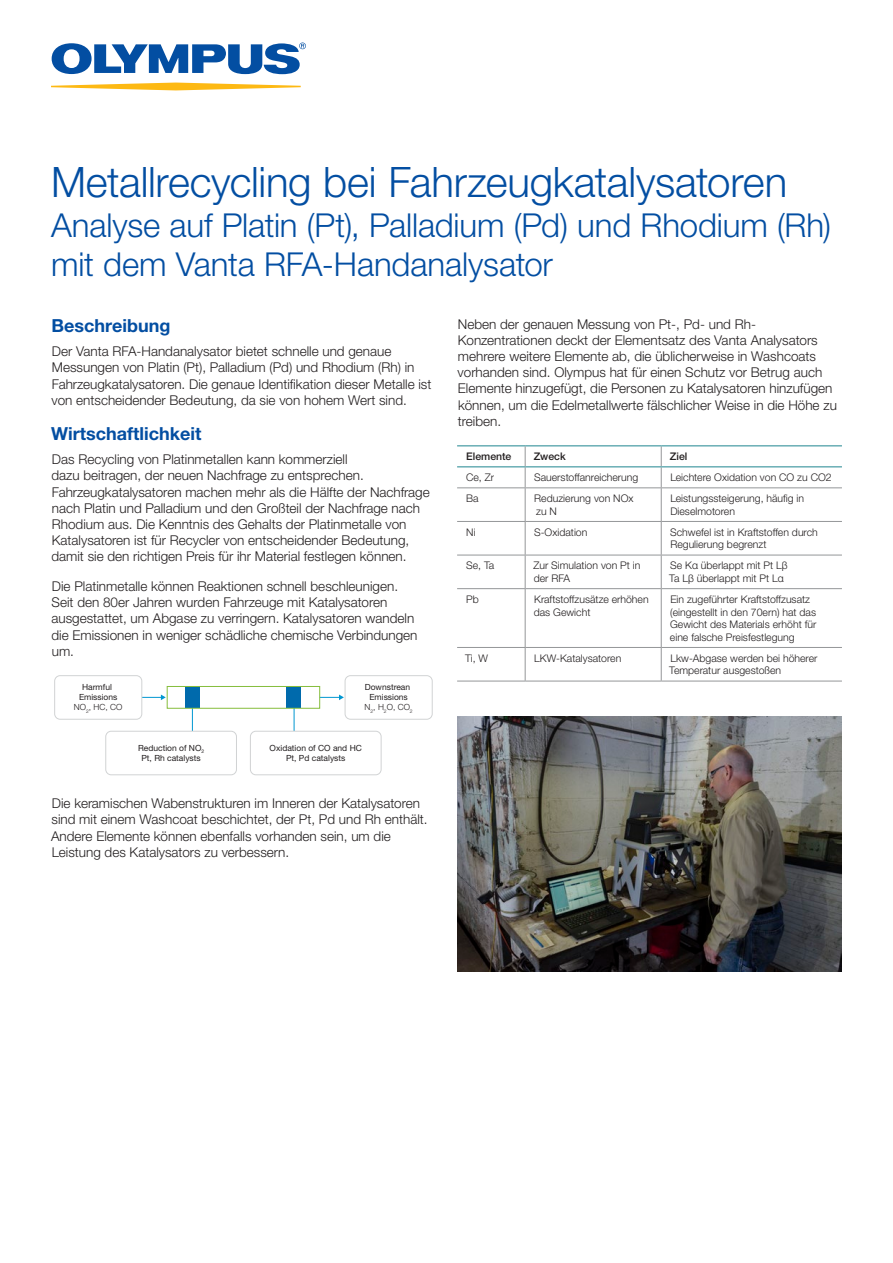
<style>
.page{position:relative;width:893px;height:1263px;background:#fff}
.page>*{position:absolute;margin:0;border:0;box-sizing:border-box;transform-origin:0 0}
.Cover_Title_1{font:300 42px "Helvetica Neue LTW1 G";letter-spacing:-.005em;color:#034ea2}
.Title_1{font:300 33px/39.6px "Helvetica Neue LTW1 G";letter-spacing:-.005em;color:#034ea2}
.Title_2{font:700 18px "Helvetica Neue LTW1 G";color:#034ea2}
.Text{font:300 13.5px/16.2px "Helvetica Neue LTW1 G";color:#231f20}
.Table_cell_text{font:300 10.5px/12.6px "Helvetica Neue LTW1 G";color:#231f20}
.Table_column_header{font:500 10.5px "Helvetica Neue LTW1 G";color:#231f20}
.t1{font:8.4px/10.2px "Helvetica Neue LT Std";color:#231f20;text-align:center}
.s1{font-weight:300}
</style>
<div class="page">
<svg style="left:51px;top:83px;width:250px;height:7px"></svg>
<svg style="left:52px;top:43px;width:254px;height:31px"></svg>
<hr style="left:192px;top:697px;width:1px;height:34px;background:#0097d1">
<hr style="left:294px;top:697px;width:1px;height:34px;background:#0097d1">
<svg style="left:142px;top:694px;width:24px;height:6px"></svg>
<svg style="left:320px;top:694px;width:24px;height:6px"></svg>
<div style="left:185px;top:686px;width:15px;height:22px;background:#006aac"></div>
<div style="left:287px;top:686px;width:14px;height:22px;background:#006aac"></div>
<div style="left:105px;top:731px;width:132px;height:44px;border:1px solid #d1d3d4;border-radius:5px"></div>
<div style="left:250px;top:731px;width:131px;height:44px;border:1px solid #d1d3d4;border-radius:5px"></div>
<div style="left:54px;top:675px;width:88px;height:44px;border:1px solid #d1d3d4;border-radius:5px"></div>
<div style="left:345px;top:675px;width:87px;height:44px;border:1px solid #d1d3d4;border-radius:5px"></div>
<div style="left:167px;top:686px;width:153px;height:22px;border:1px solid #86bd3c"></div>
<hr style="left:457px;top:487px;width:68px;height:1px;background:#949698">
<hr style="left:525px;top:487px;width:136px;height:1px;background:#949698">
<hr style="left:525px;top:488px;width:1px;height:33px;background:#949698">
<hr style="left:661px;top:487px;width:181px;height:1px;background:#949698">
<hr style="left:661px;top:488px;width:1px;height:33px;background:#949698">
<hr style="left:457px;top:521px;width:68px;height:1px;background:#949698">
<hr style="left:525px;top:521px;width:136px;height:1px;background:#949698">
<hr style="left:525px;top:522px;width:1px;height:33px;background:#949698">
<hr style="left:661px;top:521px;width:181px;height:1px;background:#949698">
<hr style="left:661px;top:522px;width:1px;height:33px;background:#949698">
<hr style="left:457px;top:555px;width:68px;height:1px;background:#949698">
<hr style="left:525px;top:555px;width:136px;height:1px;background:#949698">
<hr style="left:525px;top:555px;width:1px;height:33px;background:#949698">
<hr style="left:661px;top:555px;width:181px;height:1px;background:#949698">
<hr style="left:661px;top:555px;width:1px;height:33px;background:#949698">
<hr style="left:457px;top:588px;width:68px;height:1px;background:#949698">
<hr style="left:525px;top:588px;width:136px;height:1px;background:#949698">
<hr style="left:525px;top:589px;width:1px;height:58px;background:#949698">
<hr style="left:661px;top:588px;width:181px;height:1px;background:#949698">
<hr style="left:661px;top:589px;width:1px;height:58px;background:#949698">
<hr style="left:457px;top:647px;width:68px;height:1px;background:#949698">
<hr style="left:525px;top:647px;width:136px;height:1px;background:#949698">
<hr style="left:525px;top:648px;width:1px;height:33px;background:#949698">
<hr style="left:661px;top:647px;width:181px;height:1px;background:#949698">
<hr style="left:661px;top:648px;width:1px;height:33px;background:#949698">
<hr style="left:457px;top:681px;width:68px;height:1px;background:#949698">
<hr style="left:525px;top:681px;width:136px;height:1px;background:#949698">
<hr style="left:661px;top:681px;width:181px;height:1px;background:#949698">
<hr style="left:457px;top:445px;width:68px;height:1px;background:#37939b">
<hr style="left:525px;top:445px;width:136px;height:1px;background:#37939b">
<hr style="left:457px;top:466px;width:68px;height:1px;background:#37939b">
<hr style="left:525px;top:466px;width:136px;height:1px;background:#37939b">
<svg style="left:525px;top:446px;width:1px;height:41px"></svg>
<svg style="left:661px;top:446px;width:1px;height:41px"></svg>
<hr style="left:661px;top:445px;width:181px;height:1px;background:#37939b">
<hr style="left:661px;top:466px;width:181px;height:1px;background:#37939b">
<img style="left:457px;top:716px;width:385px;height:255px">
<p class="Cover_Title_1" style="left:51px;top:157px;width:738px">Metallrecycling bei Fahrzeugkatalysatoren</p>
<p class="Title_1" style="left:51px;top:205px;width:782px">Analyse auf Platin (Pt), Palladium (Pd) und Rhodium (Rh) mit dem Vanta RFA-Handanalysator</p>
<p class="Title_2" style="left:52px;top:314px;width:120px">Beschreibung</p>
<p class="Text" style="left:52px;top:343px;width:381px">Der Vanta RFA-Handanalysator bietet schnelle und genaue Messungen von Platin (Pt), Palladium (Pd) und Rhodium (Rh) in Fahrzeugkatalysatoren. Die genaue Identifikation dieser Metalle ist von entscheidender Bedeutung, da sie von hohem Wert sind.</p>
<p class="Title_2" style="left:51px;top:422px;width:152px">Wirtschaftlichkeit</p>
<p class="Text" style="left:51px;top:451px;width:380px">Das Recycling von Platinmetallen kann kommerziell<br>dazu beitragen, der neuen Nachfrage zu entsprechen.<br>Fahrzeugkatalysatoren machen mehr als die Hälfte der Nachfrage nach Platin und Palladium und den Großteil der Nachfrage nach Rhodium aus. Die Kenntnis des Gehalts der Platinmetalle von Katalysatoren ist für Recycler von entscheidender Bedeutung, damit sie den richtigen Preis für ihr Material festlegen können.</p>
<p class="Text" style="left:51px;top:578px;width:368px">Die Platinmetalle können Reaktionen schnell beschleunigen.<br>Seit den 80er Jahren wurden Fahrzeuge mit Katalysatoren ausgestattet, um Abgase zu verringern. Katalysatoren wandeln die Emissionen in weniger schädliche chemische Verbindungen um.</p>
<p class="t1" style="left:74px;top:682px;width:50px">Harmful<br>Emissions<br><span class="s1">NO</span><sub>2</sub><span class="s1">, HC, CO</span></p>
<p class="t1" style="left:138px;top:742px;width:68px">Reduction of NO<sub>2<br></sub>Pt, Rh catalysts</p>
<p class="t1" style="left:270px;top:742px;width:94px">Oxidation of CO and HC<br>Pt, Pd catalysts</p>
<p class="Text" style="left:458px;top:316px;width:381px">Neben der genauen Messung von Pt-, Pd- und Rh-Konzentrationen deckt der Elementsatz des Vanta Analysators mehrere weitere Elemente ab, die üblicherweise in Washcoats vorhanden sind. Olympus hat für einen Schutz vor Betrug auch Elemente hinzugefügt, die Personen zu Katalysatoren hinzufügen können, um die Edelmetallwerte fälschlicher Weise in die Höhe zu treiben.</p>
<p class="Table_column_header" style="left:466px;top:450px;width:47px">Elemente</p>
<p class="Table_column_header" style="left:534px;top:450px;width:33px">Zweck</p>
<p class="Table_column_header" style="left:670px;top:450px;width:19px">Ziel</p>
<p class="Table_cell_text" style="left:466px;top:471px;width:30px">Ce, Zr</p>
<p class="Table_cell_text" style="left:534px;top:471px;width:106px">Sauerstoffanreicherung</p>
<p class="Table_cell_text" style="left:670px;top:471px;width:163px">Leichtere Oxidation von CO zu CO2</p>
<p class="Table_cell_text" style="left:466px;top:492px;width:14px">Ba</p>
<p class="Table_cell_text" style="left:534px;top:492px;width:101px">Reduzierung von NOx zu N</p>
<p class="Table_cell_text" style="left:670px;top:492px;width:135px">Leistungssteigerung, häufig in<br>Dieselmotoren</p>
<p class="Table_cell_text" style="left:466px;top:526px;width:11px">Ni</p>
<p class="Table_cell_text" style="left:534px;top:526px;width:55px">S-Oxidation</p>
<p class="Table_cell_text" style="left:670px;top:526px;width:149px">Schwefel ist in Kraftstoffen durch<br>Regulierung begrenzt</p>
<p class="Table_cell_text" style="left:466px;top:559px;width:30px">Se, Ta</p>
<p class="Table_cell_text" style="left:533px;top:559px;width:108px">Zur Simulation von Pt in der RFA</p>
<p class="Table_cell_text" style="left:670px;top:559px;width:119px">Se Kα überlappt mit Pt Lβ</p>
<p class="Table_cell_text" style="left:669px;top:572px;width:116px">Ta Lβ überlappt mit Pt Lα</p>
<p class="Table_cell_text" style="left:466px;top:593px;width:14px">Pb</p>
<p class="Table_cell_text" style="left:534px;top:593px;width:116px">Kraftstoffzusätze erhöhen das Gewicht</p>
<p class="Table_cell_text" style="left:670px;top:593px;width:148px">Ein zugeführter Kraftstoffzusatz (eingestellt in den 70ern) hat das Gewicht des Materials erhöht für eine falsche Preisfestlegung</p>
<p class="Table_cell_text" style="left:465px;top:652px;width:24px">Ti, W</p>
<p class="Table_cell_text" style="left:534px;top:652px;width:89px">LKW-Katalysatoren</p>
<p class="Table_cell_text" style="left:669px;top:652px;width:150px">Lkw-Abgase werden bei höherer<br>Temperatur ausgestoßen</p>
<p class="t1" style="left:365px;top:682px;width:50px">Downstrean<br>Emissions<br><span class="s1">N</span><sub>2</sub><span class="s1">, H</span><sub>2</sub><span class="s1">O, CO</span><sub>2</sub></p>
<p class="Text" style="left:51px;top:795px;width:378px">Die keramischen Wabenstrukturen im Inneren der Katalysatoren sind mit einem Washcoat beschichtet, der Pt, Pd und Rh enthält.<br>Andere Elemente können ebenfalls vorhanden sein, um die Leistung des Katalysators zu verbessern.</p>
</div>
